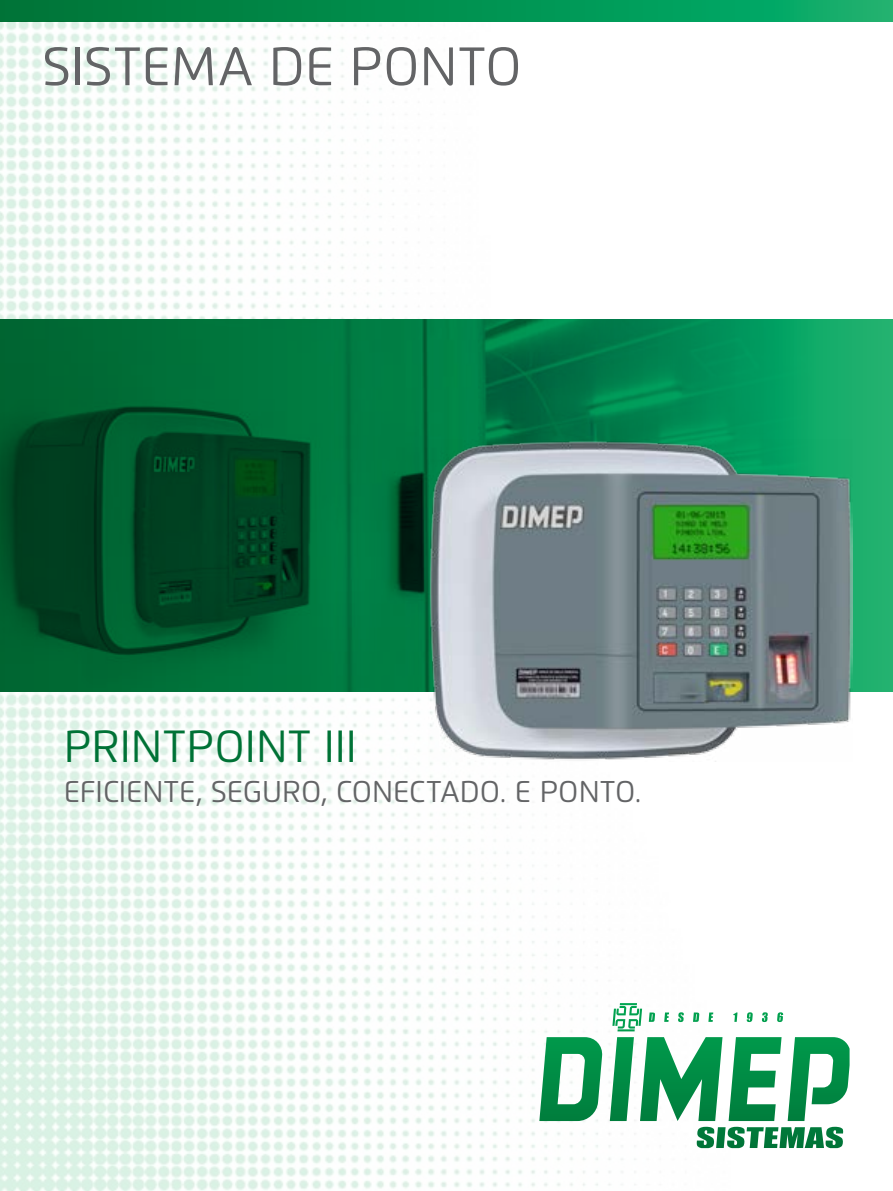
<style>
.page{position:relative;width:893px;height:1191px;background:#fff}
.page>*{position:absolute;margin:0;border:0;box-sizing:border-box;transform-origin:0 0}
.t1{font:54px "Flexo";letter-spacing:.005em;color:#636466}
.t2{font:45px "Flexo";color:#007236}
.t3{font:30px "Flexo";color:#636466}
</style>
<div class="page">
<img style="left:0;top:21px;width:893px;height:298px">
<img style="left:0;top:691px;width:893px;height:500px">
<svg style="left:0;top:319px;width:893px;height:372px;background:#026e3c"></svg>
<svg style="left:0;top:0;width:893px;height:21px;background:#029150"></svg>
<svg style="left:612px;top:1003px;width:171px;height:22px"></svg>
<img style="left:428px;top:439px;width:425px;height:322px">
<h1 class="t1" style="left:43px;top:34px;width:481px">SISTEMA DE PONTO</h1>
<h2 class="t2" style="left:64px;top:718px;width:295px">PRINTPOINT III</h2>
<p class="t3" style="left:64px;top:773px;width:579px">EFICIENTE, SEGURO, CONECTADO. E PONTO.</p>
</div>
